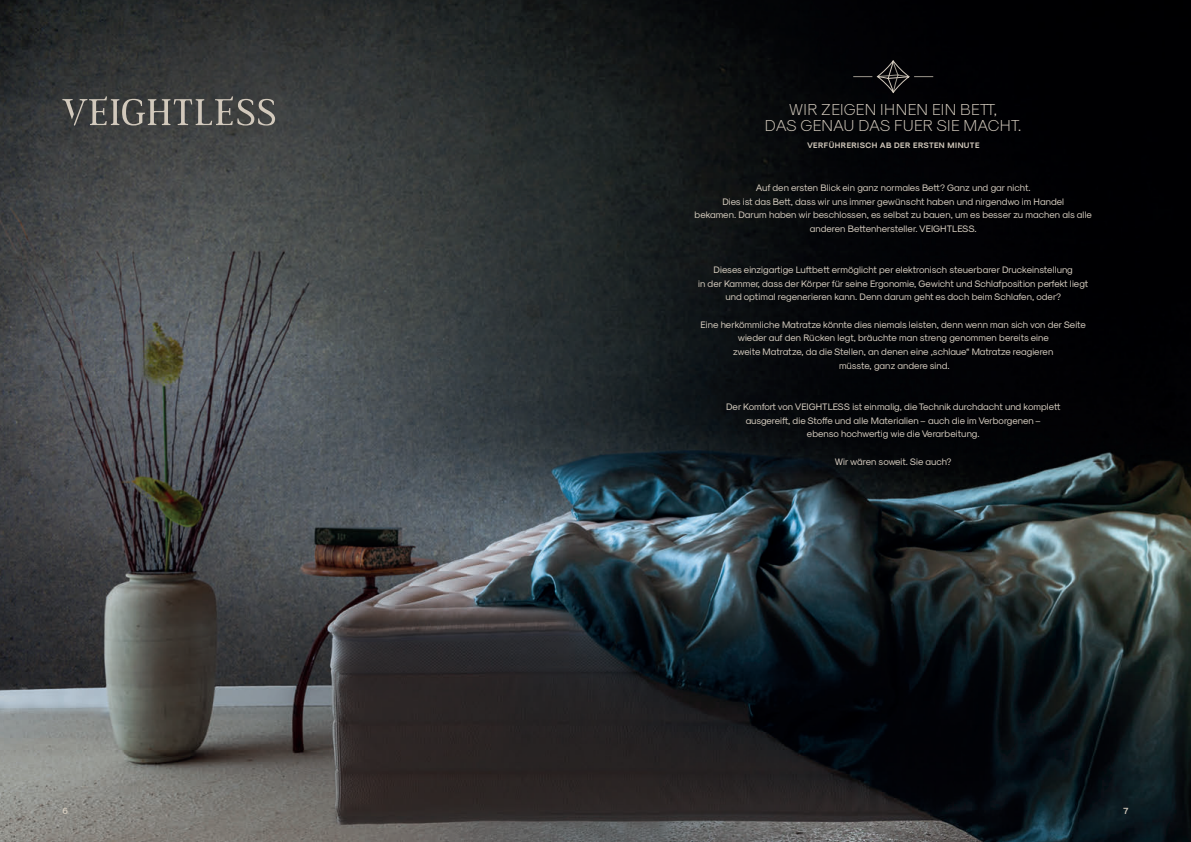
<style>
.page{position:relative;width:1191px;height:842px;background:#fff}
.page>*{position:absolute;margin:0;border:0;box-sizing:border-box;transform-origin:0 0}
.t1{font:16px/16.4px "Sk Modernist Light";letter-spacing:.01em;color:#d2c9bc;text-align:center}
.t2{font:9.5px/13.7px "Sk Modernist Regular";color:#d2c9bc;text-align:center}
.t3{font:9px "Sk Modernist Bold";color:#d2c9bc}
.t4{font:8px "Sk Modernist Bold";letter-spacing:.05em;color:#d2c9bc}
</style>
<div class="page">
<img style="left:0;top:0;width:1191px;height:842px">
<svg style="left:62px;top:96px;width:213px;height:30px;background:#5f5e5b"></svg>
<svg style="left:853px;top:60px;width:80px;height:34px;background:#121113"></svg>
<p class="t3" style="left:62px;top:805px;width:7px">6</p>
<h1 class="t1" style="left:765px;top:100px;width:258px">WIR ZEIGEN IHNEN EIN BETT,<br>DAS GENAU DAS FUER SIE MACHT.</h1>
<p class="t4" style="left:807px;top:140px;width:174px">VERFÜHRERISCH AB DER ERSTEN MINUTE</p>
<p class="t2" style="left:694px;top:180px;width:399px">Auf den ersten Blick ein ganz normales Bett? Ganz und gar nicht.<br>Dies ist das Bett, dass wir uns immer gewünscht haben und nirgendwo im Handel<br>bekamen. Darum haben wir beschlossen, es selbst zu bauen, um es besser zu machen als alle anderen Bettenhersteller. VEIGHTLESS.</p>
<p class="t2" style="left:698px;top:263px;width:392px">Dieses einzigartige Luftbett ermöglicht per elektronisch steuerbarer Druckeinstellung<br>in der Kammer, dass der Körper für seine Ergonomie, Gewicht und Schlafposition perfekt liegt und optimal regenerieren kann. Denn darum geht es doch beim Schlafen, oder?</p>
<p class="t2" style="left:700px;top:317px;width:387px">Eine herkömmliche Matratze könnte dies niemals leisten, denn wenn man sich von der Seite wieder auf den Rücken legt, bräuchte man streng genommen bereits eine<br>zweite Matratze, da die Stellen, an denen eine „schlaue“ Matratze reagieren<br>müsste, ganz andere sind.</p>
<p class="t2" style="left:726px;top:399px;width:336px">Der Komfort von VEIGHTLESS ist einmalig, die Technik durchdacht und komplett ausgereift, die Stoffe und alle Materialien – auch die im Verborgenen –<br>ebenso hochwertig wie die Verarbeitung.</p>
<p class="t2" style="left:835px;top:454px;width:118px">Wir wären soweit. Sie auch?</p>
<p class="t3" style="left:1123px;top:805px;width:7px">7</p>
</div>
